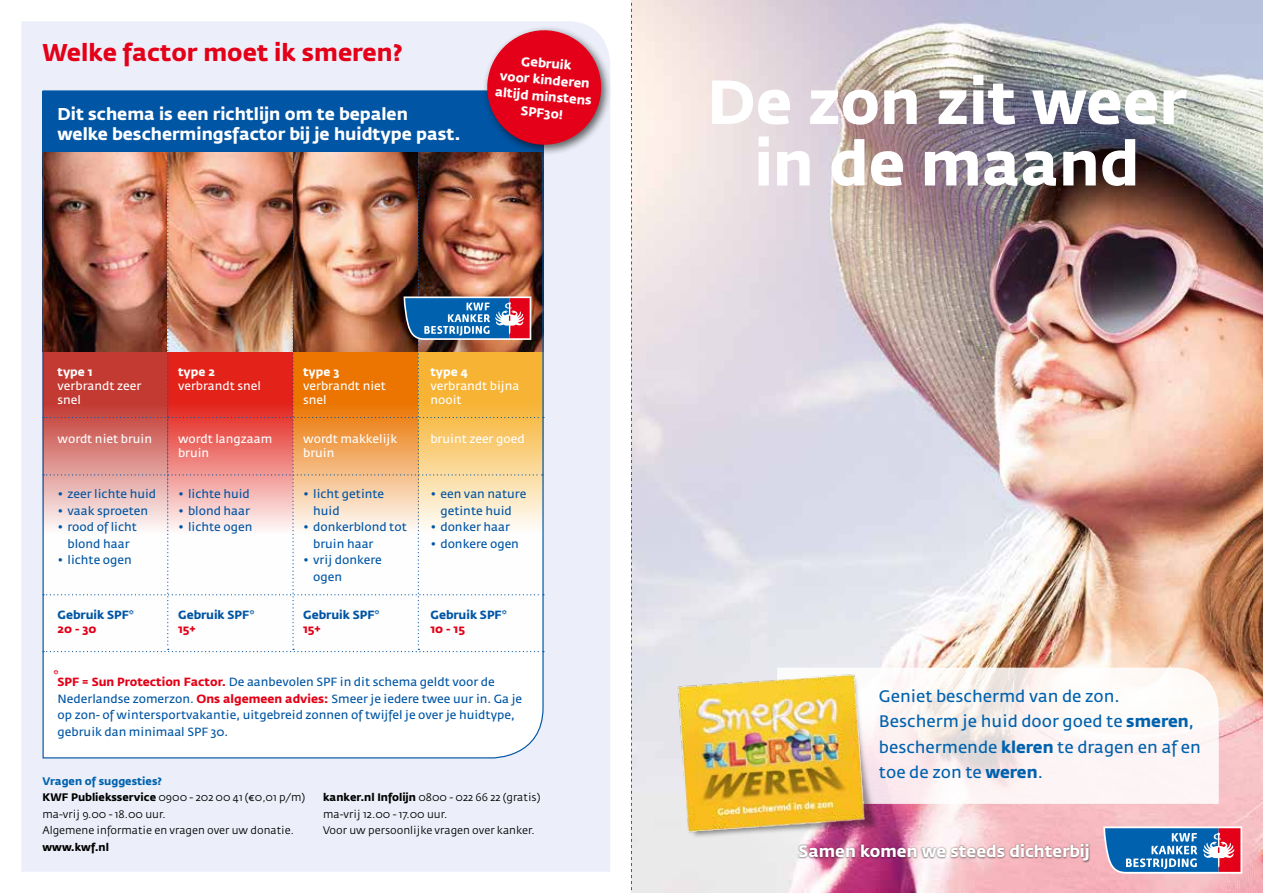
<style>
.page{position:relative;width:1263px;height:893px;background:#fff}
.page>*{position:absolute;margin:0;border:0;box-sizing:border-box;transform-origin:0 0}
.t1{font:700 61.5px/61.5px "KWF Fedra Sans";color:#fff;text-align:center}
.t2{font:700 24px "KWF Fedra Sans";color:#e30018}
.t3{font:700 16.95px/20.4px "KWF Fedra Sans";color:#fff}
.t4{font:16.5px/25.5px "KWF Fedra Sans";color:#0062ae}
.t5{font:700 16.5px "KWF Fedra Sans";color:#fff}
.t6{font:700 12.75px/16.5px "KWF Fedra Sans";color:#fff;text-align:center}
.t7{font:11.85px/16.5px "KWF Fedra Sans";color:#0055a4}
.t8{font:11.85px/14.1px "KWF Fedra Sans";color:#fff}
.t9{font:700 11.85px "KWF Fedra Sans";color:#0055a4}
.t10{font:700 11.85px "KWF Fedra Sans";color:#fff}
.t11{font:700 11.85px "KWF Fedra Sans";color:#e30017}
.t12{font:10.8px/16.5px "KWF Fedra Sans";color:#000}
.t13{font:700 10.8px "KWF Fedra Sans";color:#000}
.s1{font-weight:700;color:#e30017}
.s2{font-weight:700;color:#0062ae}
.s3{font-weight:700}
</style>
<div class="page">
<div style="left:21px;top:21px;width:589px;height:851px;background:#eceff9"></div>
<img style="left:632px;top:0;width:631px;height:893px">
<svg style="left:1103px;top:826px;width:139px;height:48px;background:#6480b1"></svg>
<div style="left:797px;top:843px;width:293px;height:20px;background:#000;opacity:.65"></div>
<svg style="left:883px;top:668px;width:336px;height:136px;fill:#fdf4f5"></svg>
<svg style="left:42px;top:90px;width:502px;height:669px"></svg>
<div style="left:482px;top:25px;width:130px;height:131px;background:#000;opacity:.6"></div>
<img style="left:43px;top:28px;width:561px;height:624px">
<img style="left:661px;top:651px;width:222px;height:205px">
<svg style="left:631px;top:0;width:1px;height:893px"></svg>
<h2 class="t2" style="left:43px;top:38px;width:362px">Welke factor moet ik smeren?</h2>
<h3 class="t3" style="left:58px;top:104px;width:404px">Dit schema is een richtlijn om te bepalen welke beschermingsfactor bij je huidtype past.</h3>
<p class="t6" style="left:499px;top:51px;width:98px;rotate:5deg">Gebruik<br>voor kinderen altijd minstens<br>SPF3o!</p>
<p class="t10" style="left:58px;top:364px;width:37px">type 1</p>
<p class="t8" style="left:58px;top:379px;width:85px">verbrandt zeer snel</p>
<p class="t8" style="left:58px;top:432px;width:96px">wordt niet bruin</p>
<p class="t7" style="left:58px;top:486px;width:100px">• zeer lichte huid</p>
<p class="t7" style="left:58px;top:502px;width:92px">• vaak sproeten</p>
<p class="t7" style="left:58px;top:519px;width:81px;text-align:center">• rood of licht blond haar</p>
<p class="t7" style="left:58px;top:552px;width:76px">• lichte ogen</p>
<p class="t9" style="left:58px;top:608px;width:78px">Gebruik SPF*</p>
<p class="t11" style="left:58px;top:622px;width:41px">20 - 30</p>
<p class="t11" style="left:53px;top:668px;width:7px">*</p>
<p class="t10" style="left:178px;top:364px;width:38px">type 2</p>
<p class="t8" style="left:178px;top:379px;width:85px">verbrandt snel</p>
<p class="t8" style="left:178px;top:432px;width:96px">wordt langzaam bruin</p>
<p class="t7" style="left:178px;top:486px;width:73px">• lichte huid</p>
<p class="t7" style="left:178px;top:502px;width:74px">• blond haar</p>
<p class="t7" style="left:178px;top:519px;width:76px">• lichte ogen</p>
<p class="t9" style="left:178px;top:608px;width:78px">Gebruik SPF*</p>
<p class="t11" style="left:178px;top:622px;width:19px">15+</p>
<p class="t10" style="left:303px;top:364px;width:38px">type 3</p>
<p class="t8" style="left:303px;top:379px;width:84px">verbrandt niet snel</p>
<p class="t8" style="left:303px;top:432px;width:96px">wordt makkelijk bruin</p>
<p class="t7" style="left:313px;top:486px;width:73px;text-indent:-10px">• licht getinte huid</p>
<p class="t7" style="left:313px;top:519px;width:95px;text-indent:-10px">• donkerblond tot bruin haar</p>
<p class="t7" style="left:313px;top:552px;width:70px;text-indent:-10px">• vrij donkere ogen</p>
<p class="t9" style="left:303px;top:608px;width:78px">Gebruik SPF*</p>
<p class="t11" style="left:303px;top:622px;width:19px">15+</p>
<p class="t10" style="left:430px;top:364px;width:39px">type 4</p>
<p class="t8" style="left:430px;top:379px;width:91px">verbrandt bijna nooit</p>
<p class="t8" style="left:430px;top:432px;width:96px">bruint zeer goed</p>
<p class="t7" style="left:430px;top:486px;width:97px;text-align:center">• een van nature getinte huid</p>
<p class="t7" style="left:430px;top:519px;width:81px">• donker haar</p>
<p class="t7" style="left:430px;top:535px;width:90px">• donkere ogen</p>
<p class="t9" style="left:430px;top:608px;width:78px">Gebruik SPF*</p>
<p class="t11" style="left:430px;top:622px;width:36px">10 - 15</p>
<p class="t7" style="left:58px;top:674px;width:466px"><span class="s1">SPF = Sun Protection Factor.</span> De aanbevolen SPF in dit schema geldt voor de Nederlandse zomerzon. <span class="s1">Ons algemeen advies:</span> Smeer je iedere twee uur in. Ga je op zon- of wintersportvakantie, uitgebreid zonnen of twijfel je over je huidtype, gebruik dan minimaal SPF 30.</p>
<p class="t12" style="left:43px;top:773px;width:264px"><span class="s2">Vragen of suggesties?<br></span><span class="s3">KWF Publieksservice</span> 0900 - 202 00 41 (€0,01 p/m) ma-vrij 9.00 - 18.00 uur.<br>Algemene informatie en vragen over uw donatie.</p>
<p class="t13" style="left:43px;top:841px;width:68px">www.kwf.nl</p>
<p class="t12" style="left:323px;top:790px;width:219px"><span class="s3">kanker.nl Infolijn</span> 0800 - 022 66 22 (gratis) ma-vrij 12.00 - 17.00 uur.<br>Voor uw persoonlijke vragen over kanker.</p>
<h1 class="t1" style="left:707px;top:73px;width:481px">De zon zit weer in de maand</h1>
<h3 class="t4" style="left:879px;top:684px;width:323px">Geniet beschermd van de zon.<br>Bescherm je huid door goed te <span class="s3">smeren</span>, beschermende <span class="s3">kleren</span> te dragen en af en toe de zon te <span class="s3">weren</span>.</h3>
<h3 class="t5" style="left:798px;top:841px;width:293px">Samen komen we steeds dichterbij</h3>
</div>
